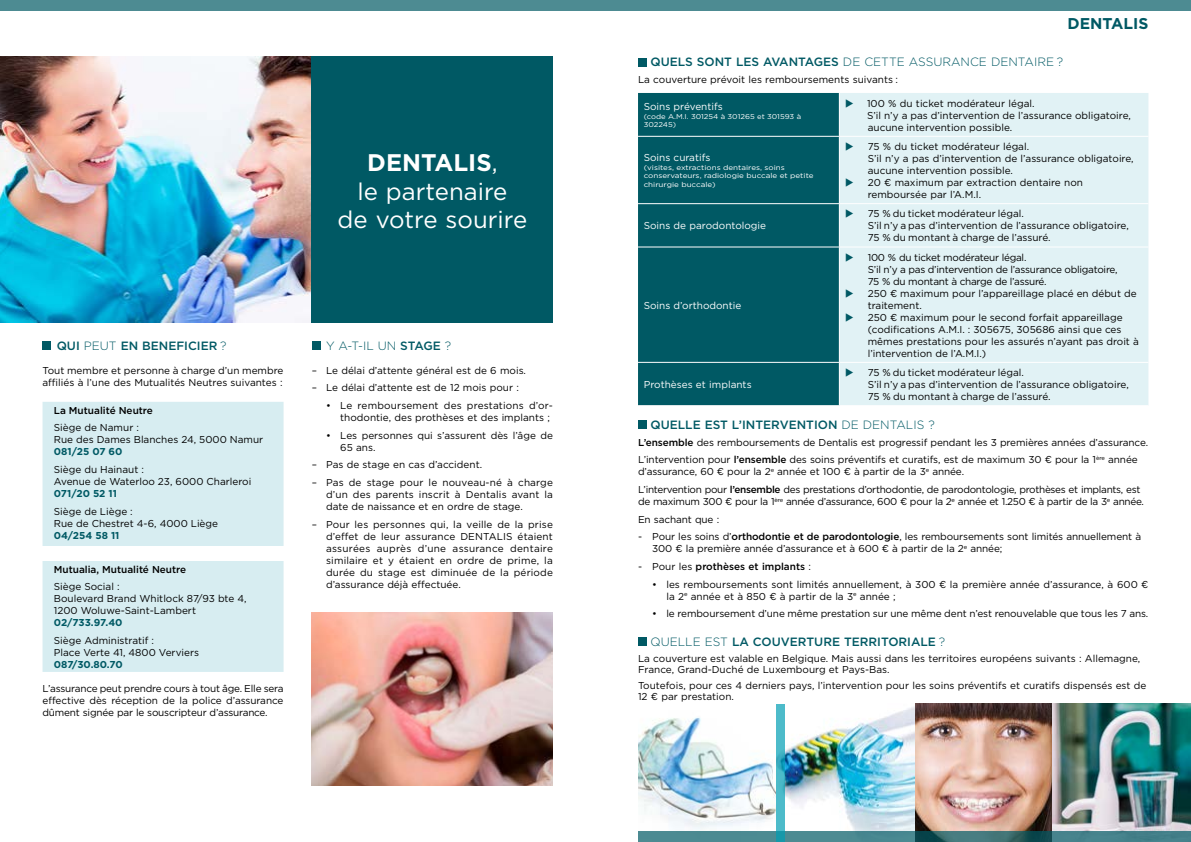
<style>
.page{position:relative;width:1191px;height:842px;background:#fff}
.page>*{position:absolute;margin:0;border:0;box-sizing:border-box;transform-origin:0 0}
.t1{font:24px/28.8px "Gotham";color:#fff;text-align:center}
.t2{font:700 15.6px "Gotham";color:#005964}
.t3{font:500 12px "Gotham";color:#005964}
.t4{font:300 12px "Gotham";color:#005964}
.t5{font:10px/12px "Gotham";color:#000}
.t6{font:10px/17.7px "Gotham";letter-spacing:-.03em;color:#000}
.t7{font:10px/12px "Gotham";letter-spacing:-.025em;color:#000}
.t8{font:10px "Gotham";color:#fff}
.t9{font:500 10px "Gotham";color:#000}
.t10{font:700 10px "Gotham";color:#005964}
.t11{font:7px/8.4px "Gotham";color:#fff;scale:1.15 1}
.t12{font:7px/8.4px "Gotham";color:#fff;scale:1.1 1}
.s1{font-weight:700}
.s2{font-weight:300}
.s3{font-weight:500}
.s4{color:#005964}
.s5{font-weight:400}
</style>
<div class="page">
<img style="left:0;top:57px;width:312px;height:266px">
<div style="left:0;top:0;width:1191px;height:11px;background:#4d8b92"></div>
<div style="left:43px;top:341px;width:8px;height:9px;background:#005964"></div>
<div style="left:43px;top:402px;width:240px;height:270px;background:#d7edf1"></div>
<div style="left:43px;top:546px;width:240px;height:14px;background:#fff"></div>
<div style="left:638px;top:58px;width:8px;height:8px;background:#005964"></div>
<div style="left:638px;top:93px;width:201px;height:312px;background:#005964"></div>
<div style="left:840px;top:93px;width:308px;height:312px;background:#e1f2f5"></div>
<hr style="left:638px;top:136px;width:201px;height:1px;background:#fff">
<hr style="left:839px;top:136px;width:309px;height:1px;background:#fff">
<hr style="left:638px;top:203px;width:201px;height:1px;background:#fff">
<hr style="left:839px;top:203px;width:309px;height:1px;background:#fff">
<hr style="left:638px;top:246px;width:201px;height:1px;background:#fff">
<hr style="left:839px;top:246px;width:309px;height:1px;background:#fff">
<hr style="left:638px;top:362px;width:201px;height:1px;background:#fff">
<hr style="left:839px;top:362px;width:309px;height:1px;background:#fff">
<div style="left:638px;top:420px;width:8px;height:9px;background:#005964"></div>
<div style="left:638px;top:638px;width:8px;height:8px;background:#005964"></div>
<div style="left:312px;top:57px;width:241px;height:266px;background:#005964"></div>
<div style="left:312px;top:341px;width:8px;height:9px;background:#005964"></div>
<img style="left:312px;top:612px;width:241px;height:173px">
<img style="left:638px;top:704px;width:553px;height:127px">
<svg style="left:638px;top:831px;width:553px;height:11px;background:#417d84"></svg>
<svg style="left:776px;top:704px;width:8px;height:138px"></svg>
<h1 class="t1" style="left:337px;top:147px;width:191px"><span class="s1">DENTALIS</span>,<br>le partenaire<br>de votre sourire</h1>
<p class="t3" style="left:57px;top:338px;width:171px">QUI <span class="s2">PEUT</span> EN BENEFICIER <span class="s2">?</span></p>
<p class="t5" style="left:43px;top:364px;width:242px">Tout membre et personne à charge d’un membre affiliés à l’une des Mutualités Neutres suivantes :</p>
<p class="t9" style="left:54px;top:404px;width:101px">La Mutualité Neutre</p>
<p class="t5" style="left:54px;top:422px;width:211px">Siège de Namur :<br>Rue des Dames Blanches 24, 5000 Namur</p>
<p class="t10" style="left:54px;top:445px;width:70px">081/25 07 60</p>
<p class="t5" style="left:54px;top:463px;width:199px">Siège du Hainaut :<br>Avenue de Waterloo 23, 6000 Charleroi</p>
<p class="t10" style="left:54px;top:487px;width:65px">071/20 52 11</p>
<p class="t5" style="left:54px;top:505px;width:166px">Siège de Liège :<br>Rue de Chestret 4-6, 4000 Liège</p>
<p class="t10" style="left:54px;top:529px;width:67px">04/254 58 11</p>
<p class="t9" style="left:54px;top:562px;width:134px">Mutualia, Mutualité Neutre</p>
<p class="t5" style="left:54px;top:580px;width:194px">Siège Social :<br>Boulevard Brand Whitlock 87/93 bte 4,<br>1200 Woluwe-Saint-Lambert</p>
<p class="t10" style="left:54px;top:616px;width:70px">02/733.97.40</p>
<p class="t5" style="left:54px;top:634px;width:147px">Siège Administratif :<br>Place Verte 41, 4800 Verviers</p>
<p class="t10" style="left:54px;top:658px;width:71px">087/30.80.70</p>
<p class="t5" style="left:43px;top:682px;width:242px;text-align:justify">L’assurance peut prendre cours à tout âge. Elle sera effective dès réception de la police d’assurance dûment signée par le souscripteur d’assurance.</p>
<p class="t4" style="left:326px;top:338px;width:127px">Y A-T-IL UN <span class="s3">STAGE</span> ?</p>
<p class="t5" style="left:312px;top:364px;width:216px">– Le délai d’attente général est de 6 mois.</p>
<p class="t5" style="left:312px;top:382px;width:209px">– Le délai d’attente est de 12 mois pour :</p>
<p class="t5" style="left:340px;top:399px;width:214px;text-indent:-14px">• Le remboursement des prestations d’or&shy;thodontie, des prothèses et des implants ;</p>
<p class="t5" style="left:340px;top:429px;width:214px;text-indent:-14px">• Les personnes qui s’assurent dès l’âge de<br>65 ans.</p>
<p class="t5" style="left:312px;top:459px;width:172px">– Pas de stage en cas d’accident.</p>
<p class="t5" style="left:326px;top:476px;width:228px;text-align:justify;text-indent:-14px">– Pas de stage pour le nouveau-né à charge d’un des parents inscrit à Dentalis avant la date de naissance et en ordre de stage.</p>
<p class="t5" style="left:326px;top:518px;width:228px;text-align:justify;text-indent:-14px">– Pour les personnes qui, la veille de la prise d’effet de leur assurance DENTALIS étaient assurées auprès d’une assurance dentaire similaire et y étaient en ordre de prime, la durée du stage est diminuée de la période d’assurance déjà effectuée.</p>
<h2 class="t2" style="left:1067px;top:13px;width:82px">DENTALIS</h2>
<p class="t4" style="left:650px;top:54px;width:414px"><span class="s3">QUELS SONT LES AVANTAGES</span> DE CETTE ASSURANCE DENTAIRE ?</p>
<p class="t5" style="left:638px;top:74px;width:261px">La couverture prévoit les remboursements suivants :</p>
<p class="t8" style="left:643px;top:100px;width:81px">Soins préventifs</p>
<p class="t12" style="left:643px;top:112px;width:145px">(code A.M.I. 301254 à 301265 et 301593 à<br>302245)</p>
<p class="t5" style="left:867px;top:97px;width:265px;text-indent:-22px"><span class="s4">◆</span> 100 % du ticket modérateur légal.<br>S’il n’y a pas d’intervention de l’assurance obligatoire, aucune intervention possible.</p>
<p class="t8" style="left:643px;top:151px;width:68px">Soins curatifs</p>
<p class="t11" style="left:643px;top:163px;width:149px">(visites, extractions dentaires, soins conservateurs, radiologie buccale et petite chirurgie buccale)</p>
<p class="t8" style="left:643px;top:219px;width:124px">Soins de parodontologie</p>
<p class="t8" style="left:643px;top:299px;width:99px">Soins d’orthodontie</p>
<p class="t5" style="left:867px;top:140px;width:267px;text-indent:-23px"><span class="s4">◆</span> 75 % du ticket modérateur légal.<br>S’il n’y a pas d’intervention de l’assurance obligatoire, aucune intervention possible.</p>
<p class="t5" style="left:867px;top:176px;width:217px;text-indent:-23px"><span class="s4">◆</span> 20 € maximum par extraction dentaire non remboursée par l’A.M.I.</p>
<p class="t5" style="left:867px;top:208px;width:262px;text-indent:-23px"><span class="s4">◆</span> 75 % du ticket modérateur légal.<br>S’il n’y a pas d’intervention de l’assurance obligatoire,<br>75 % du montant à charge de l’assuré.</p>
<p class="t7" style="left:867px;top:251px;width:251px;text-indent:-23px"><span class="s4">◆</span> 100 % du ticket modérateur légal.<br>S’il n’y a pas d’intervention de l’assurance obligatoire,<br>75 % du montant à charge de l’assuré.</p>
<p class="t5" style="left:867px;top:287px;width:270px;text-indent:-23px"><span class="s4">◆</span> 250 € maximum pour l’appareillage placé en début de traitement.</p>
<p class="t5" style="left:867px;top:311px;width:272px;text-indent:-23px"><span class="s4">◆</span> 250 € maximum pour le second forfait appareillage (codifications A.M.I. : 305675, 305686 ainsi que ces mêmes prestations pour les assurés n’ayant pas droit à l’intervention de l’A.M.I.)</p>
<p class="t5" style="left:867px;top:366px;width:262px;text-indent:-23px"><span class="s4">◆</span> 75 % du ticket modérateur légal.<br>S’il n’y a pas d’intervention de l’assurance obligatoire,<br>75 % du montant à charge de l’assuré.</p>
<p class="t3" style="left:650px;top:416px;width:286px">QUELLE EST L’INTERVENTION <span class="s2">DE DENTALIS ?</span></p>
<p class="t5" style="left:638px;top:433px;width:512px;line-height:17.7px"><span class="s3">L’ensemble</span> des remboursements de Dentalis est progressif pendant les 3 premières années d’assurance.<br>L’intervention pour <span class="s3">l’ensemble</span> des soins préventifs et curatifs, est de maximum 30 € pour la 1<sup>ère</sup> année</p>
<p class="t6" style="left:638px;top:463px;width:504px">d’assurance, 60 € pour la 2<sup>e</sup> année et 100 € à partir de la 3<sup>e</sup> année.<br>L’intervention pour <span class="s3">l’ensemble</span> des prestations d’orthodontie, de parodontologie, prothèses et implants, est</p>
<p class="t6" style="left:638px;top:492px;width:507px">de maximum 300 € pour la 1<sup>ère</sup> année d’assurance, 600 € pour la 2<sup>e</sup> année et 1.250 € à partir de la 3<sup>e</sup> année.<br>En sachant que :</p>
<p class="t5" style="left:652px;top:530px;width:490px;text-indent:-14px">- Pour les soins d’<span class="s3">orthodontie et de parodontologie</span>, les remboursements sont limités annuellement à<br>300 € la première année d’assurance et à 600 € à partir de la 2<sup>e</sup> année;</p>
<p class="t9" style="left:638px;top:560px;width:174px"><span class="s5">- Pour les</span> prothèses et implants <span class="s5">:</span></p>
<p class="t5" style="left:666px;top:578px;width:483px;text-indent:-14px">• les remboursements sont limités annuellement, à 300 € la première année d’assurance, à 600 € la 2<sup>e</sup> année et à 850 € à partir de la 3<sup>e</sup> année ;</p>
<p class="t5" style="left:652px;top:607px;width:498px">• le remboursement d’une même prestation sur une même dent n’est renouvelable que tous les 7 ans.</p>
<p class="t3" style="left:650px;top:634px;width:296px"><span class="s2">QUELLE EST</span> LA COUVERTURE TERRITORIALE <span class="s2">?</span></p>
<p class="t5" style="left:638px;top:653px;width:504px;line-height:10.8px">La couverture est valable en Belgique. Mais aussi dans les territoires européens suivants : Allemagne,<br>France, Grand-Duché de Luxembourg et Pays-Bas.</p>
<p class="t5" style="left:638px;top:680px;width:510px;line-height:10.8px">Toutefois, pour ces 4 derniers pays, l’intervention pour les soins préventifs et curatifs dispensés est de<br>12 € par prestation.</p>
<p class="t8" style="left:643px;top:378px;width:109px">Prothèses et implants</p>
</div>
